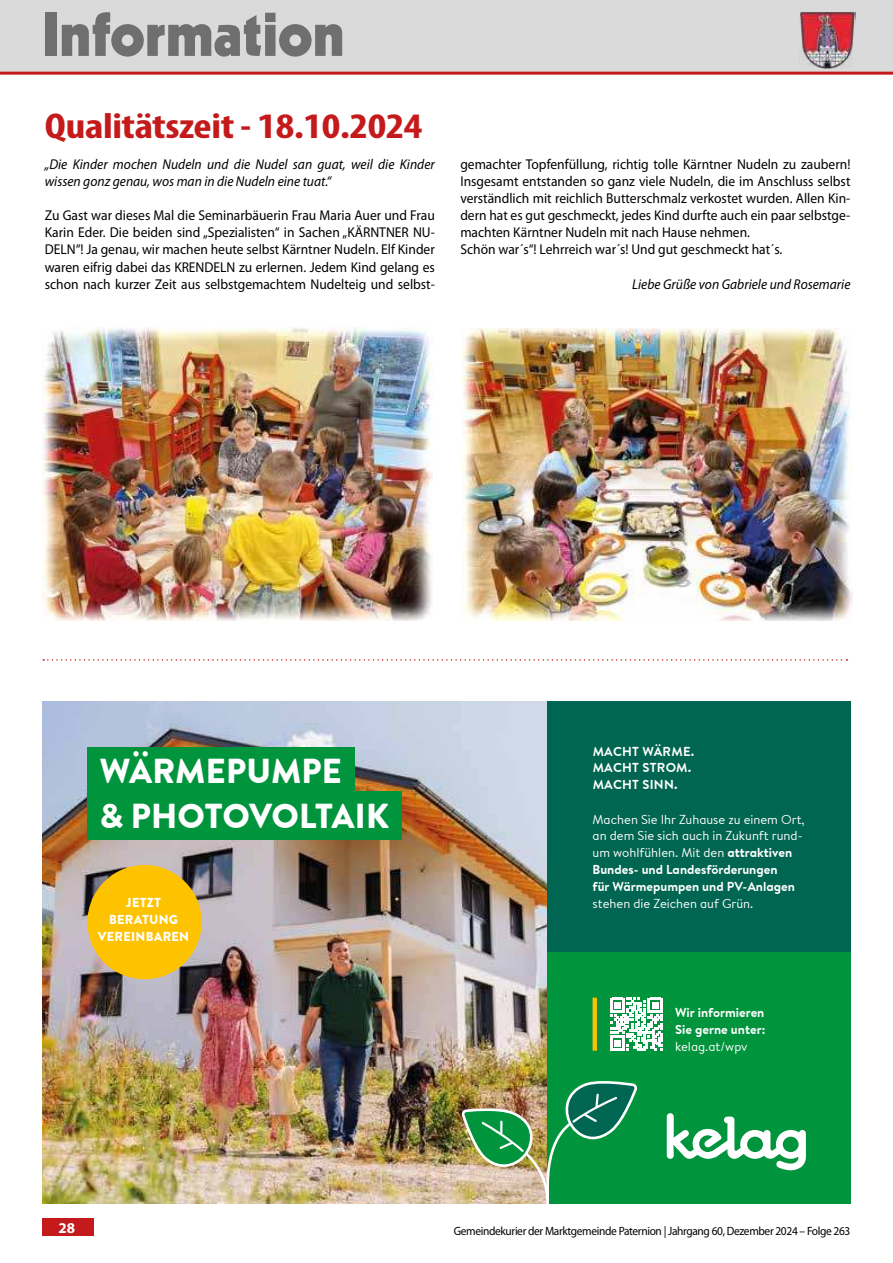
<style>
.page{position:relative;width:893px;height:1263px;background:#fff}
.page>*{position:absolute;margin:0;border:0;box-sizing:border-box;transform-origin:0 0}
.t1{font:900 60px "Kabel LT Std";color:#706f6f}
.t2{font:700 condensed 36px "Myriad Pro";letter-spacing:-.01em;color:#c51a1b;scale:1.21 1}
.t3{font:900 34.5px/44.8px "Brandon Text Kelag";color:#fff}
.t4{font:700 15px "Myriad Pro";color:#fff}
.t5{font:14.25px/17.1px "Myriad Pro";color:#000;text-align:justify;scale:.95 1}
.t6{font:italic 14.25px/17.1px "Myriad Pro";color:#000;scale:.95 1}
.t7{font:12.9px/16.8px "Brandon Text Kelag";color:#fff}
.t8{font:700 12.9px/16.8px "Brandon Text Kelag";letter-spacing:.02em;color:#fff}
.t9{font:700 12.9px/16.8px "Brandon Text Kelag";color:#fff}
.t10{font:900 12.9px/16.8px "Brandon Text Kelag";letter-spacing:.02em;color:#fff;text-align:center}
.t11{font:12px "Myriad Pro";letter-spacing:-.03em;color:#000;scale:.95 1}
.s1{font-weight:700}
</style>
<div class="page">
<div style="left:43px;top:1219px;width:51px;height:17px;background:#c51a1b"></div>
<div style="left:0;top:0;width:893px;height:72px;background:#dadada"></div>
<hr style="left:0;top:72px;width:893px;height:3px;background:#c51a1b">
<img style="left:799px;top:12px;width:57px;height:56px">
<img style="left:462px;top:328px;width:391px;height:293px">
<img style="left:43px;top:327px;width:390px;height:294px">
<svg style="left:43px;top:659px;width:804px;height:2px"></svg>
<img style="left:43px;top:702px;width:505px;height:502px">
<div style="left:548px;top:702px;width:303px;height:251px;background:#006551"></div>
<div style="left:548px;top:953px;width:303px;height:251px;background:#00943c"></div>
<svg style="left:667px;top:1113px;width:139px;height:57px"></svg>
<img style="left:460px;top:1080px;width:178px;height:124px">
<div style="left:87px;top:746px;width:268px;height:49px;background:#00943c"></div>
<div style="left:87px;top:791px;width:315px;height:49px;background:#00943c"></div>
<svg style="left:593px;top:998px;width:4px;height:53px"></svg>
<svg style="left:610px;top:998px;width:53px;height:52px"></svg>
<div style="left:87px;top:865px;width:115px;height:114px;background:#fdc300;border-radius:50%"></div>
<h1 class="t1" style="left:43px;top:0;width:304px">Information</h1>
<h2 class="t2" style="left:45px;top:112px;width:314px">Qualitätszeit - 18.10.2024</h2>
<p class="t6" style="left:45px;top:157px;width:412px">„Die Kinder mochen Nudeln und die Nudel san guat, weil die Kinder wissen gonz genau, wos man in die Nudeln eine tuat.“</p>
<p class="t5" style="left:45px;top:207px;width:412px">Zu Gast war dieses Mal die Seminarbäuerin Frau Maria Auer und Frau Karin Eder. Die beiden sind „Spezialisten“ in Sachen „KÄRNTNER NU-DELN“! Ja genau, wir machen heute selbst Kärntner Nudeln. Elf Kinder waren eifrig dabei das KRENDELN zu erlernen. Jedem Kind gelang es schon nach kurzer Zeit aus selbstgemachtem Nudelteig und selbst-</p>
<p class="t5" style="left:460px;top:156px;width:412px;text-align:left">gemachter Topfenfüllung, richtig tolle Kärntner Nudeln zu zaubern!<br>Insgesamt entstanden so ganz viele Nudeln, die im Anschluss selbst verständlich mit reichlich Butterschmalz verkostet wurden. Allen Kin&shy;dern hat es gut geschmeckt, jedes Kind durfte auch ein paar selbstge&shy;machten Kärntner Nudeln mit nach Hause nehmen.<br>Schön war´s“! Lehrreich war´s! Und gut geschmeckt hat´s.</p>
<p class="t6" style="left:632px;top:276px;width:231px">Liebe Grüße von Gabriele und Rosemarie</p>
<h3 class="t3" style="left:100px;top:749px;width:291px">WÄRMEPUMPE<br>&amp; PHOTOVOLTAIK</h3>
<p class="t10" style="left:98px;top:894px;width:93px">JETZT<br>BERATUNG<br>VEREINBAREN</p>
<p class="t8" style="left:593px;top:743px;width:103px">MACHT WÄRME.<br>MACHT STROM.<br>MACHT SINN.</p>
<p class="t7" style="left:593px;top:812px;width:214px">Machen Sie Ihr Zuhause zu einem Ort, an dem Sie sich auch in Zukunft rund&shy;um wohlfühlen. Mit den <span class="s1">attraktiven Bundes- und Landesförderungen<br>für Wärmepumpen und PV-Anlagen</span></p>
<p class="t7" style="left:593px;top:896px;width:162px">stehen die Zeichen auf Grün.</p>
<p class="t9" style="left:675px;top:1004px;width:92px">Wir informieren<br>Sie gerne unter:</p>
<p class="t7" style="left:675px;top:1039px;width:74px">kelag.at/wpv</p>
<p class="t4" style="left:58px;top:1222px;width:18px">28</p>
<p class="t11" style="left:454px;top:1226px;width:419px">Gemeindekurier der Marktgemeinde Paternion | Jahrgang 60, Dezember 2024 – Folge 263</p>
</div>
